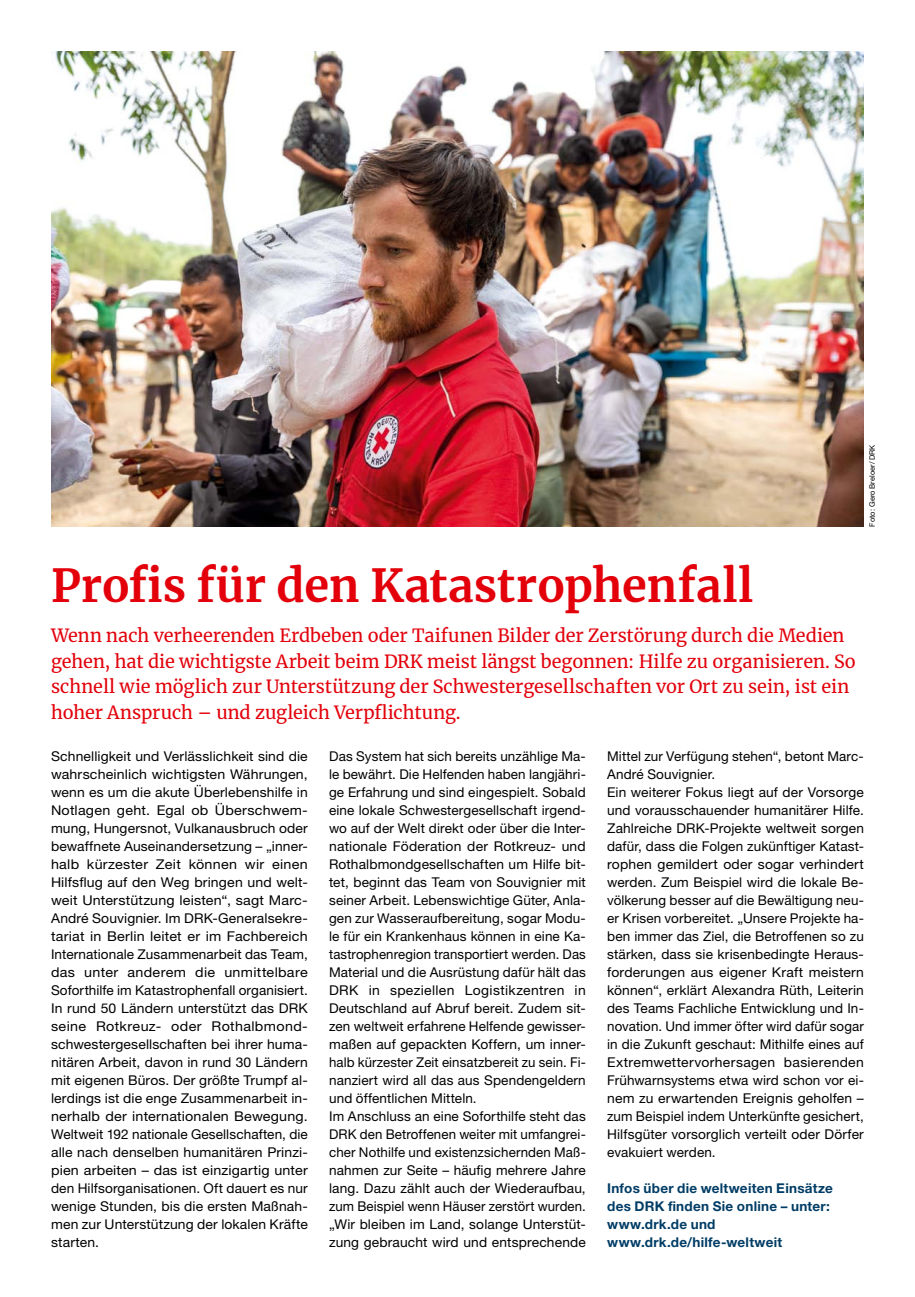
<style>
.page{position:relative;width:915px;height:1297px;background:#fff}
.page>*{position:absolute;margin:0;border:0;box-sizing:border-box;transform-origin:0 0}
.MGB_Headline{font:700 45px "Merriweather";color:#e3000b}
.MGB_Subline{font:18px/25.5px "Merriweather";letter-spacing:-.005em;color:#e3000b}
.MGB_Copy{font:13.5px/18px "Helvetica Neue LT Pro";letter-spacing:.01em;color:#000;text-align:justify}
.MGB_Info{font:700 13.5px/18px "Helvetica Neue LT Pro";letter-spacing:.02em;color:#003c65}
.MGB_Fotocredits{font:7.5px "Helvetica Neue LT Pro";color:#000}
</style>
<div class="page">
<img style="left:51px;top:51px;width:812px;height:476px">
<p class="MGB_Fotocredits" style="left:867px;top:527px;width:83px;rotate:-90deg">Foto: Gero Breloer/DRK</p>
<p class="MGB_Headline" style="left:51px;top:554px;width:703px">Profis für den Katastrophenfall</p>
<p class="MGB_Subline" style="left:51px;top:622px;width:805px">Wenn nach verheerenden Erdbeben oder Taifunen Bilder der Zerstörung durch die Medien gehen, hat die wichtigste Arbeit beim DRK meist längst begonnen: Hilfe zu organisieren. So schnell wie möglich zur Unterstützung der Schwestergesellschaften vor Ort zu sein, ist ein hoher Anspruch – und zugleich Verpflichtung.</p>
<p class="MGB_Copy" style="left:51px;top:746px;width:258px">Schnelligkeit und Verlässlichkeit sind die wahrscheinlich wichtigsten Währungen, wenn es um die akute Überlebenshilfe in Notlagen geht. Egal ob Überschwem&shy;mung, Hungersnot, Vulkanausbruch oder bewaffnete Auseinandersetzung – „inner&shy;halb kürzester Zeit können wir einen Hilfsflug auf den Weg bringen und welt&shy;weit Unterstützung leisten“, sagt Marc-André Souvignier. Im DRK-Generalsekre&shy;tariat in Berlin leitet er im Fachbereich Internationale Zusammenarbeit das Team, das unter anderem die unmittelbare Soforthilfe im Katastrophenfall organisiert.<br>In rund 50 Ländern unterstützt das DRK seine Rotkreuz- oder Rothalbmond&shy;schwestergesellschaften bei ihrer huma&shy;nitären Arbeit, davon in rund 30 Ländern mit eigenen Büros. Der größte Trumpf al&shy;lerdings ist die enge Zusammenarbeit in&shy;nerhalb der internationalen Bewegung.<br>Weltweit 192 nationale Gesellschaften, die alle nach denselben humanitären Prinzi&shy;pien arbeiten – das ist einzigartig unter den Hilfsorganisationen. Oft dauert es nur wenige Stunden, bis die ersten Maßnah&shy;men zur Unterstützung der lokalen Kräfte starten.</p>
<p class="MGB_Copy" style="left:329px;top:746px;width:258px">Das System hat sich bereits unzählige Ma&shy;le bewährt. Die Helfenden haben langjähri&shy;ge Erfahrung und sind eingespielt. Sobald eine lokale Schwestergesellschaft irgend&shy;wo auf der Welt direkt oder über die Inter&shy;nationale Föderation der Rotkreuz- und Rothalbmondgesellschaften um Hilfe bit&shy;tet, beginnt das Team von Souvignier mit seiner Arbeit. Lebenswichtige Güter, Anla&shy;gen zur Wasseraufbereitung, sogar Modu&shy;le für ein Krankenhaus können in eine Ka&shy;tastrophenregion transportiert werden. Das Material und die Ausrüstung dafür hält das DRK in speziellen Logistikzentren in Deutschland auf Abruf bereit. Zudem sit&shy;zen weltweit erfahrene Helfende gewisser&shy;maßen auf gepackten Koffern, um inner&shy;halb kürzester Zeit einsatzbereit zu sein. Fi&shy;nanziert wird all das aus Spendengeldern und öffentlichen Mitteln.</p>
<p class="MGB_Copy" style="left:607px;top:746px;width:258px">Mittel zur Verfügung stehen“, betont Marc-<br>André Souvignier.</p>
<p class="MGB_Copy" style="left:607px;top:782px;width:258px">Ein weiterer Fokus liegt auf der Vorsorge und vorausschauender humanitärer Hilfe.<br>Zahlreiche DRK-Projekte weltweit sorgen dafür, dass die Folgen zukünftiger Katast&shy;rophen gemildert oder sogar verhindert werden. Zum Beispiel wird die lokale Be&shy;völkerung besser auf die Bewältigung neu&shy;er Krisen vorbereitet. „Unsere Projekte ha&shy;ben immer das Ziel, die Betroffenen so zu stärken, dass sie krisenbedingte Heraus&shy;forderungen aus eigener Kraft meistern können“, erklärt Alexandra Rüth, Leiterin des Teams Fachliche Entwicklung und In&shy;novation. Und immer öfter wird dafür sogar in die Zukunft geschaut: Mithilfe eines auf Extremwettervorhersagen basierenden Frühwarnsystems etwa wird schon vor ei&shy;nem zu erwartenden Ereignis geholfen – zum Beispiel indem Unterkünfte gesichert, Hilfsgüter vorsorglich verteilt oder Dörfer evakuiert werden.</p>
<p class="MGB_Info" style="left:607px;top:1178px;width:227px">Infos über die weltweiten Einsätze des DRK finden Sie online – unter: www.drk.de und</p>
<p class="MGB_Info" style="left:607px;top:1232px;width:176px">www.drk.de/hilfe-weltweit</p>
<p class="MGB_Copy" style="left:329px;top:1106px;width:258px">Im Anschluss an eine Soforthilfe steht das DRK den Betroffenen weiter mit umfangrei&shy;cher Nothilfe und existenzsichernden Maß&shy;nahmen zur Seite – häufig mehrere Jahre lang. Dazu zählt auch der Wiederaufbau, zum Beispiel wenn Häuser zerstört wurden. „Wir bleiben im Land, solange Unterstüt&shy;zung gebraucht wird und entsprechende</p>
</div>
